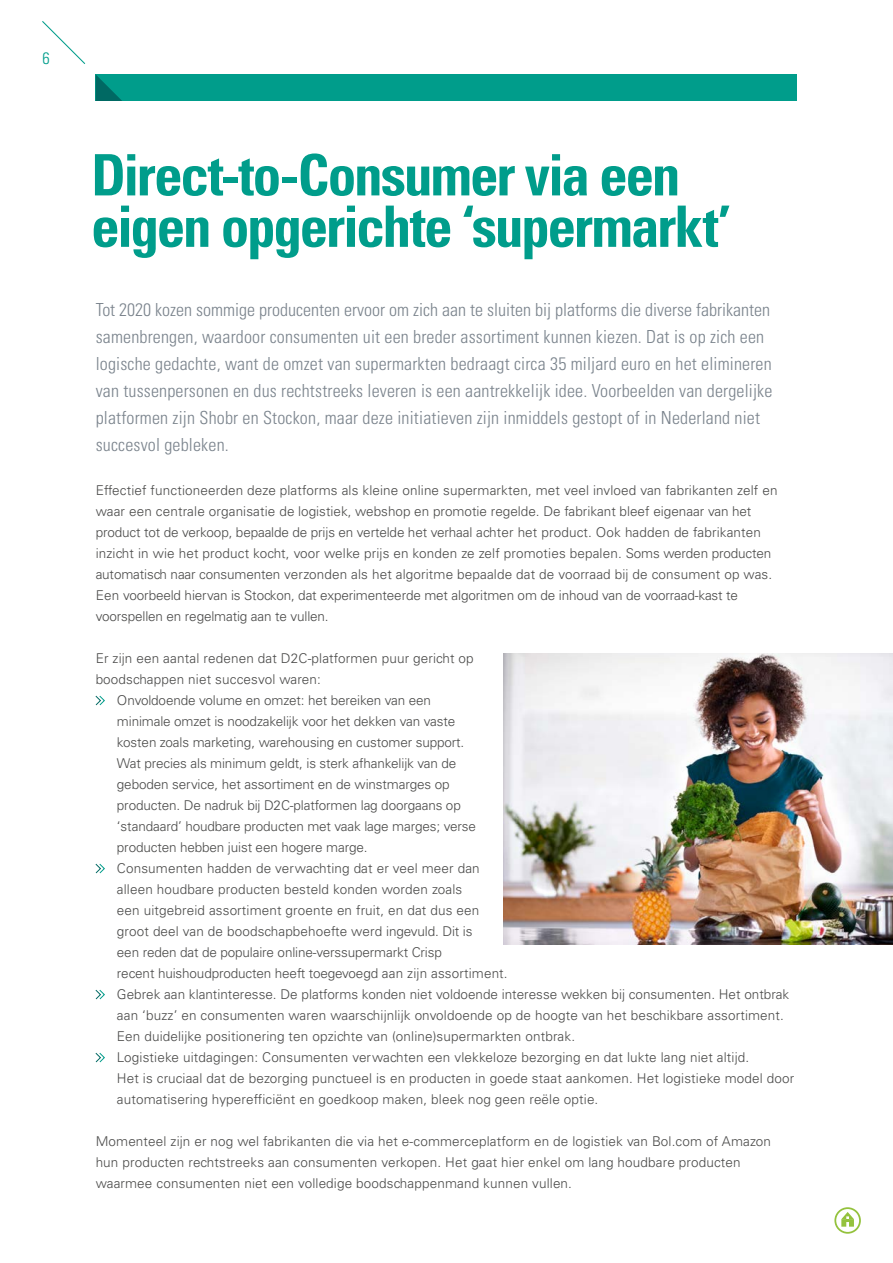
<style>
.page{position:relative;width:893px;height:1263px;background:#fff}
.page>*{position:absolute;margin:0;border:0;box-sizing:border-box;transform-origin:0 0}
.t1{font:700 condensed 57.15px/51.4px "Univers LT Std";letter-spacing:-.04em;color:#009d8b}
.t2{font:300 condensed 18px/27px "Univers LT Std";letter-spacing:.01em;color:#7a838c}
.t3{font:300 condensed 16.5px "Univers LT Std";color:#009d8b}
.t4{font:300 13.5px/21px "Univers LT Std";letter-spacing:.01em;color:#4a4a49}
.t5{font:300 13.5px "Univers LT Std";letter-spacing:-.01em;color:#4a4a49}
</style>
<div class="page">
<div style="left:96px;top:74px;width:701px;height:27px;background:#009d8b"></div>
<svg style="left:96px;top:75px;width:26px;height:26px"></svg>
<svg style="left:42px;top:21px;width:44px;height:43px"></svg>
<svg style="left:841px;top:1212px;width:13px;height:15px"></svg>
<div style="left:834px;top:1207px;width:27px;height:27px;border:2px solid #94c23d;border-radius:50%"></div>
<svg style="left:95px;top:695px;width:10px;height:10px"></svg>
<svg style="left:95px;top:863px;width:10px;height:10px"></svg>
<svg style="left:95px;top:989px;width:10px;height:10px"></svg>
<svg style="left:95px;top:1052px;width:10px;height:10px"></svg>
<img style="left:503px;top:653px;width:390px;height:291px">
<p class="t3" style="left:42px;top:48px;width:9px">6</p>
<h1 class="t1" style="left:91px;top:149px;width:641px">Direct-to-Consumer via een eigen opgerichte ‘supermarkt’</h1>
<p class="t2" style="left:96px;top:296px;width:678px">Tot 2020 kozen sommige producenten ervoor om zich aan te sluiten bij platforms die diverse fabrikanten samenbrengen, waardoor consumenten uit een breder assortiment kunnen kiezen. Dat is op zich een logische gedachte, want de omzet van supermarkten bedraagt circa 35 miljard euro en het elimineren van tussenpersonen en dus rechtstreeks leveren is een aantrekkelijk idee. Voorbeelden van dergelijke platformen zijn Shobr en Stockon, maar deze initiatieven zijn inmiddels gestopt of in Nederland niet succesvol gebleken.</p>
<p class="t4" style="left:96px;top:480px;width:683px">Effectief functioneerden deze platforms als kleine online supermarkten, met veel invloed van fabrikanten zelf en waar een centrale organisatie de logistiek, webshop en promotie regelde. De fabrikant bleef eigenaar van het product tot de verkoop, bepaalde de prijs en vertelde het verhaal achter het product. Ook hadden de fabrikanten inzicht in wie het product kocht, voor welke prijs en konden ze zelf promoties bepalen. Soms werden producten automatisch naar consumenten verzonden als het algoritme bepaalde dat de voorraad bij de consument op was.<br>Een voorbeeld hiervan is Stockon, dat experimenteerde met algoritmen om de inhoud van de voorraad-kast te voorspellen en regelmatig aan te vullen.</p>
<p class="t4" style="left:96px;top:648px;width:380px">Er zijn een aantal redenen dat D2C-platformen puur gericht op</p>
<p class="t4" style="left:96px;top:669px;width:227px">boodschappen niet succesvol waren:</p>
<p class="t5" style="left:117px;top:692px;width:316px">Onvoldoende volume en omzet: het bereiken van een</p>
<p class="t5" style="left:117px;top:713px;width:340px">minimale omzet is noodzakelijk voor het dekken van vaste</p>
<p class="t5" style="left:117px;top:734px;width:349px">kosten zoals marketing, warehousing en customer support.</p>
<p class="t5" style="left:117px;top:755px;width:341px">Wat precies als minimum geldt, is sterk afhankelijk van de</p>
<p class="t5" style="left:117px;top:776px;width:334px">geboden service, het assortiment en de winstmarges op</p>
<p class="t5" style="left:117px;top:797px;width:345px">producten. De nadruk bij D2C-platformen lag doorgaans op</p>
<p class="t5" style="left:117px;top:818px;width:360px">‘standaard’ houdbare producten met vaak lage marges; verse</p>
<p class="t5" style="left:117px;top:839px;width:252px">producten hebben juist een hogere marge.</p>
<p class="t4" style="left:117px;top:858px;width:364px">Consumenten hadden de verwachting dat er veel meer dan</p>
<p class="t4" style="left:117px;top:879px;width:347px">alleen houdbare producten besteld konden worden zoals</p>
<p class="t4" style="left:117px;top:900px;width:364px">een uitgebreid assortiment groente en fruit, en dat dus een</p>
<p class="t4" style="left:117px;top:921px;width:357px">groot deel van de boodschapbehoefte werd ingevuld. Dit is</p>
<p class="t5" style="left:117px;top:944px;width:326px">een reden dat de populaire online-verssupermarkt Crisp</p>
<p class="t5" style="left:117px;top:965px;width:392px">recent huishoudproducten heeft toegevoegd aan zijn assortiment.</p>
<p class="t4" style="left:117px;top:984px;width:674px">Gebrek aan klantinteresse. De platforms konden niet voldoende interesse wekken bij consumenten. Het ontbrak</p>
<p class="t4" style="left:117px;top:1005px;width:668px">aan ‘buzz’ en consumenten waren waarschijnlijk onvoldoende op de hoogte van het beschikbare assortiment.</p>
<p class="t4" style="left:117px;top:1026px;width:460px">Een duidelijke positionering ten opzichte van (online)supermarkten ontbrak.</p>
<p class="t4" style="left:117px;top:1047px;width:634px">Logistieke uitdagingen: Consumenten verwachten een vlekkeloze bezorging en dat lukte lang niet altijd.</p>
<p class="t4" style="left:117px;top:1068px;width:679px">Het is cruciaal dat de bezorging punctueel is en producten in goede staat aankomen. Het logistieke model door</p>
<p class="t4" style="left:117px;top:1089px;width:483px">automatisering hyperefficiënt en goedkoop maken, bleek nog geen reële optie.</p>
<p class="t4" style="left:96px;top:1131px;width:677px">Momenteel zijn er nog wel fabrikanten die via het e-commerceplatform en de logistiek van Bol.com of Amazon hun producten rechtstreeks aan consumenten verkopen. Het gaat hier enkel om lang houdbare producten waarmee consumenten niet een volledige boodschappenmand kunnen vullen.</p>
</div>
